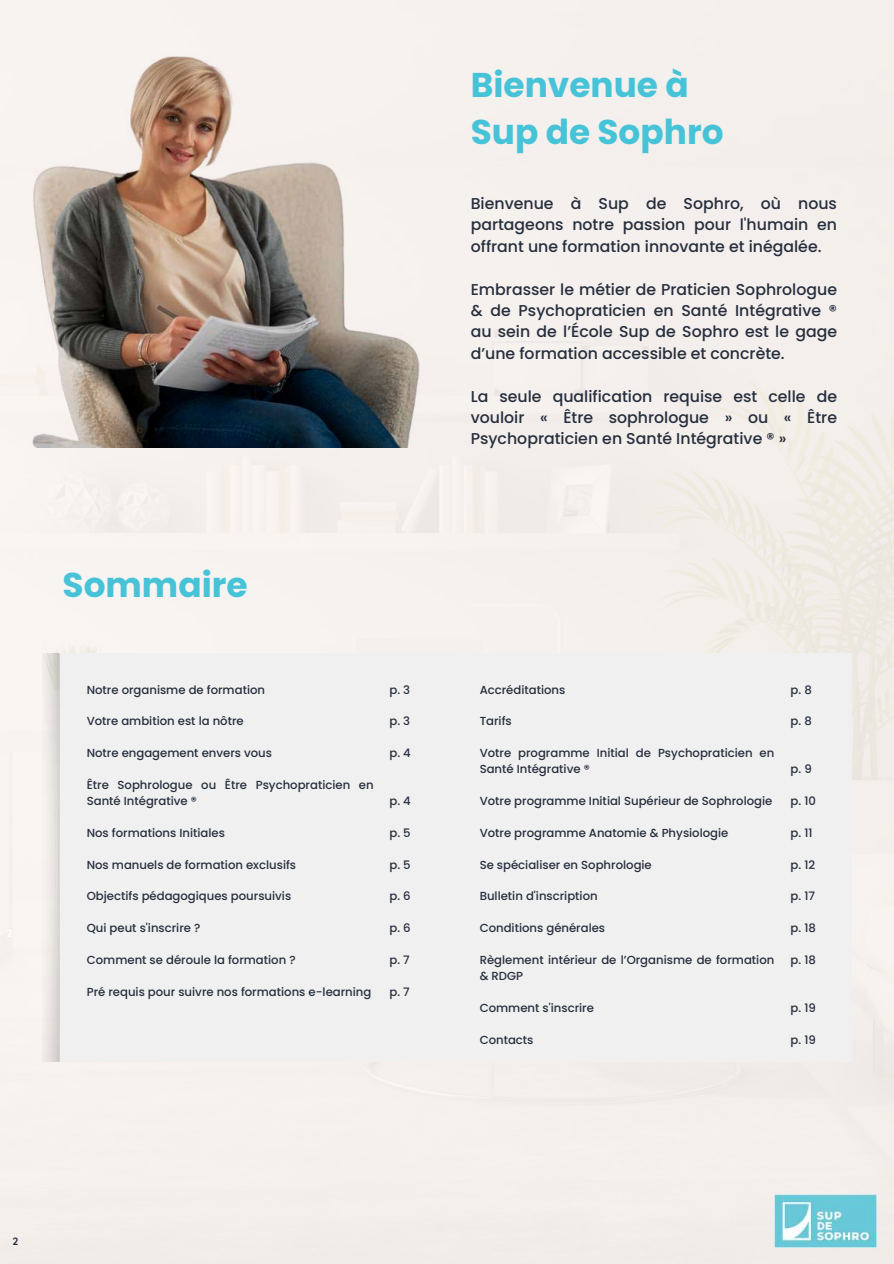
<style>
.page{position:relative;width:894px;height:1264px;background:#fff}
.page>*{position:absolute;margin:0;border:0;box-sizing:border-box;transform-origin:0 0}
.t1{font:700 34.35px/47.2px "Poppins";color:#47c3d8}
.t2{font:500 15.75px/21.3px "Poppins";color:#262e3d;text-align:justify}
.t3{font:500 11.7px/15.9px "Poppins";color:#262e3d}
.t4{font:700 10.65px "Quicksand";color:#262e3d}
</style>
<div class="page">
<img style="left:0;top:40px;width:456px;height:408px">
<img style="left:774px;top:1194px;width:102px;height:53px">
<div style="left:42px;top:653px;width:809px;height:408px;background:#f0f0f0"></div>
<h1 class="t1" style="left:63px;top:561px;width:187px">Sommaire</h1>
<p class="t3" style="left:87px;top:681px;width:180px">Notre organisme de formation</p>
<p class="t3" style="left:87px;top:713px;width:158px">Votre ambition est la nôtre</p>
<p class="t3" style="left:87px;top:745px;width:187px">Notre engagement envers vous</p>
<p class="t3" style="left:87px;top:777px;width:288px">Être Sophrologue ou Être Psychopraticien en<br>Santé Intégrative ®</p>
<p class="t3" style="left:87px;top:824px;width:140px">Nos formations Initiales</p>
<p class="t3" style="left:87px;top:856px;width:211px">Nos manuels de formation exclusifs</p>
<p class="t3" style="left:87px;top:888px;width:206px">Objectifs pédagogiques poursuivis</p>
<p class="t3" style="left:87px;top:920px;width:115px">Qui peut s'inscrire ?</p>
<p class="t3" style="left:87px;top:952px;width:210px">Comment se déroule la formation ?</p>
<p class="t3" style="left:87px;top:983px;width:286px">Pré requis pour suivre nos formations e-learning</p>
<p class="t3" style="left:389px;top:681px;width:22px">p. 3</p>
<p class="t3" style="left:389px;top:713px;width:22px">p. 3</p>
<p class="t3" style="left:389px;top:745px;width:23px">p. 4</p>
<p class="t3" style="left:389px;top:793px;width:23px">p. 4</p>
<p class="t3" style="left:389px;top:824px;width:23px">p. 5</p>
<p class="t3" style="left:389px;top:856px;width:23px">p. 5</p>
<p class="t3" style="left:389px;top:888px;width:23px">p. 6</p>
<p class="t3" style="left:389px;top:920px;width:23px">p. 6</p>
<p class="t3" style="left:389px;top:952px;width:22px">p. 7</p>
<p class="t3" style="left:389px;top:983px;width:22px">p. 7</p>
<h1 class="t1" style="left:470px;top:61px;width:254px">Bienvenue à<br>Sup de Sophro</h1>
<h2 class="t2" style="left:470px;top:193px;width:368px">Bienvenue à Sup de Sophro, où nous partageons notre passion pour l'humain en offrant une formation innovante et inégalée.</h2>
<h2 class="t2" style="left:470px;top:278px;width:368px">Embrasser le métier de Praticien Sophrologue &amp; de Psychopraticien en Santé Intégrative ® au sein de l’École Sup de Sophro est le gage d’une formation accessible et concrète.</h2>
<h2 class="t2" style="left:470px;top:385px;width:368px">La seule qualification requise est celle de vouloir « Être sophrologue » ou « Être Psychopraticien en Santé Intégrative ® »</h2>
<p class="t3" style="left:479px;top:681px;width:87px">Accréditations</p>
<p class="t3" style="left:479px;top:713px;width:34px">Tarifs</p>
<p class="t3" style="left:479px;top:745px;width:296px">Votre programme Initial de Psychopraticien en<br>Santé Intégrative ®</p>
<p class="t3" style="left:479px;top:793px;width:294px">Votre programme Initial Supérieur de Sophrologie</p>
<p class="t3" style="left:479px;top:824px;width:250px">Votre programme Anatomie &amp; Physiologie</p>
<p class="t3" style="left:479px;top:856px;width:174px">Se spécialiser en Sophrologie</p>
<p class="t3" style="left:479px;top:888px;width:119px">Bulletin d'inscription</p>
<p class="t3" style="left:479px;top:920px;width:127px">Conditions générales</p>
<p class="t3" style="left:479px;top:952px;width:296px">Règlement intérieur de l’Organisme de formation &amp; RDGP</p>
<p class="t3" style="left:479px;top:999px;width:116px">Comment s'inscrire</p>
<p class="t3" style="left:479px;top:1031px;width:55px">Contacts</p>
<p class="t3" style="left:790px;top:681px;width:23px">p. 8</p>
<p class="t3" style="left:790px;top:713px;width:23px">p. 8</p>
<p class="t3" style="left:790px;top:761px;width:23px">p. 9</p>
<p class="t3" style="left:790px;top:793px;width:27px">p. 10</p>
<p class="t3" style="left:790px;top:824px;width:23px">p. 11</p>
<p class="t3" style="left:790px;top:856px;width:26px">p. 12</p>
<p class="t3" style="left:790px;top:888px;width:26px">p. 17</p>
<p class="t3" style="left:790px;top:920px;width:27px">p. 18</p>
<p class="t3" style="left:790px;top:952px;width:27px">p. 18</p>
<p class="t3" style="left:790px;top:999px;width:27px">p. 19</p>
<p class="t3" style="left:790px;top:1031px;width:27px">p. 19</p>
<p class="t4" style="left:13px;top:1234px;width:8px">2</p>
</div>
